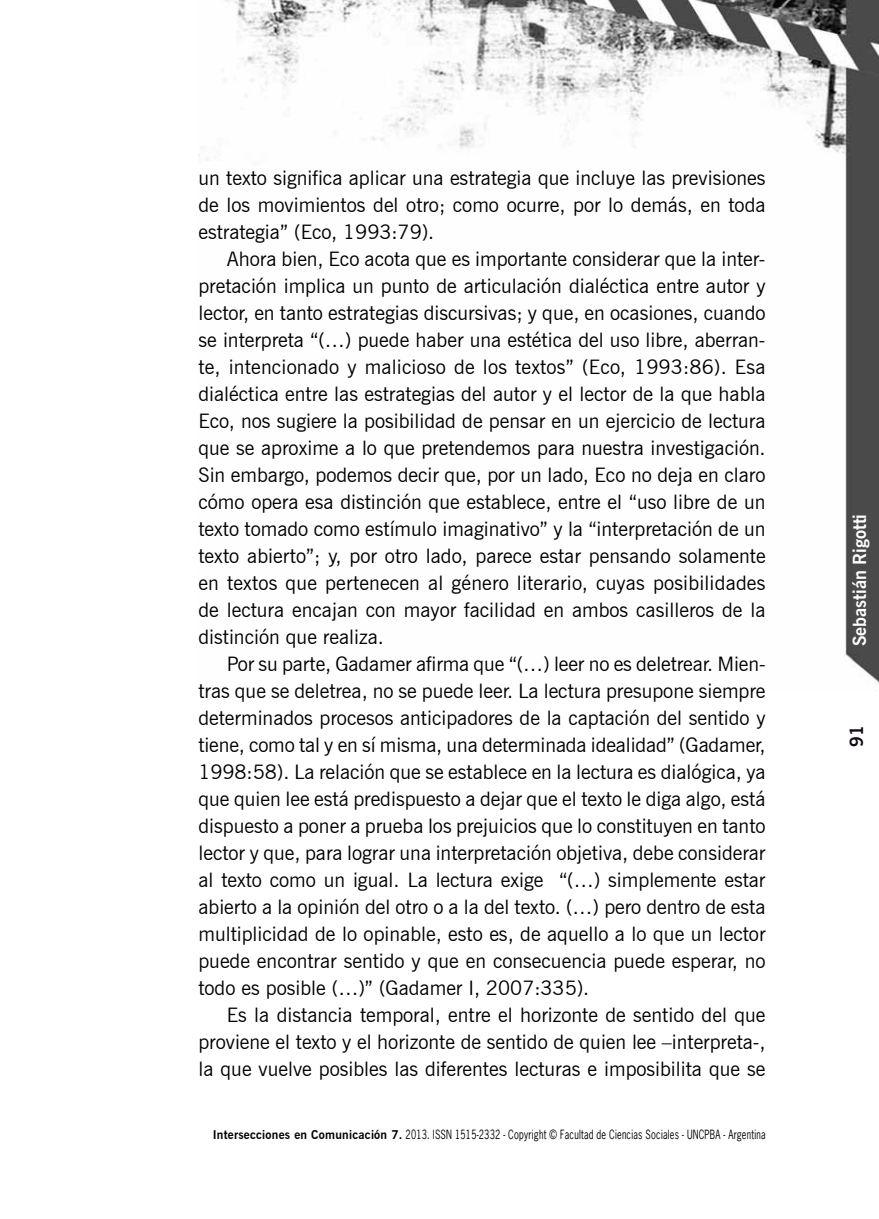
<style>
.page{position:relative;width:879px;height:1219px;background:#fff}
.page>*{position:absolute;margin:0;border:0;box-sizing:border-box;transform-origin:0 0}
.t1{font:20px/27px "News Gothic BT";color:#000;text-align:justify}
.t2{font:700 18px "News Gothic BT";color:#fff}
.t3{font:700 18px "News Gothic BT";color:#120b15}
.t4{font:12px "News Gothic Cn";letter-spacing:.02em;color:#000}
.s1{font-family:"News Gothic BT";font-weight:700}
</style>
<div class="page">
<img style="left:198px;top:0;width:681px;height:684px">
<p class="t1" style="left:198px;top:165px;width:568px">un texto significa aplicar una estrategia que incluye las previsiones de los movimientos del otro; como ocurre, por lo demás, en toda estrategia” (Eco, 1993:79).</p>
<p class="t1" style="left:198px;top:246px;width:569px;text-indent:28px">Ahora bien, Eco acota que es importante considerar que la inter&shy;pretación implica un punto de articulación dialéctica entre autor y lector, en tanto estrategias discursivas; y que, en ocasiones, cuando se interpreta “(…) puede haber una estética del uso libre, aberran&shy;te, intencionado y malicioso de los textos” (Eco, 1993:86). Esa dialéctica entre las estrategias del autor y el lector de la que habla Eco, nos sugiere la posibilidad de pensar en un ejercicio de lectura que se aproxime a lo que pretendemos para nuestra investigación.<br>Sin embargo, podemos decir que, por un lado, Eco no deja en claro cómo opera esa distinción que establece, entre el “uso libre de un texto tomado como estímulo imaginativo” y la “interpretación de un texto abierto”; y, por otro lado, parece estar pensando solamente en textos que pertenecen al género literario, cuyas posibilidades de lectura encajan con mayor facilidad en ambos casilleros de la distinción que realiza.</p>
<p class="t1" style="left:198px;top:651px;width:568px;text-indent:28px">Por su parte, Gadamer afirma que “(…) leer no es deletrear. Mien&shy;tras que se deletrea, no se puede leer. La lectura presupone siempre determinados procesos anticipadores de la captación del sentido y tiene, como tal y en sí misma, una determinada idealidad” (Gadamer, 1998:58). La relación que se establece en la lectura es dialógica, ya que quien lee está predispuesto a dejar que el texto le diga algo, está dispuesto a poner a prueba los prejuicios que lo constituyen en tanto lector y que, para lograr una interpretación objetiva, debe considerar al texto como un igual. La lectura exige “(…) simplemente estar abierto a la opinión del otro o a la del texto. (…) pero dentro de esta multiplicidad de lo opinable, esto es, de aquello a lo que un lector puede encontrar sentido y que en consecuencia puede esperar, no todo es posible (…)” (Gadamer I, 2007:335).</p>
<p class="t1" style="left:198px;top:1002px;width:568px;text-indent:28px">Es la distancia temporal, entre el horizonte de sentido del que proviene el texto y el horizonte de sentido de quien lee –interpreta-, la que vuelve posibles las diferentes lecturas e imposibilita que se</p>
<p class="t4" style="left:213px;top:1126px;width:554px"><span class="s1">Intersecciones en Comunicación 7.</span> 2013. ISSN 1515-2332 - Copyright © Facultad de Ciencias Sociales - UNCPBA - Argentina</p>
<p class="t2" style="left:849px;top:646px;width:134px;rotate:-90deg">Sebastián Rigotti</p>
<p class="t3" style="left:846px;top:747px;width:24px;rotate:-90deg">91</p>
</div>
